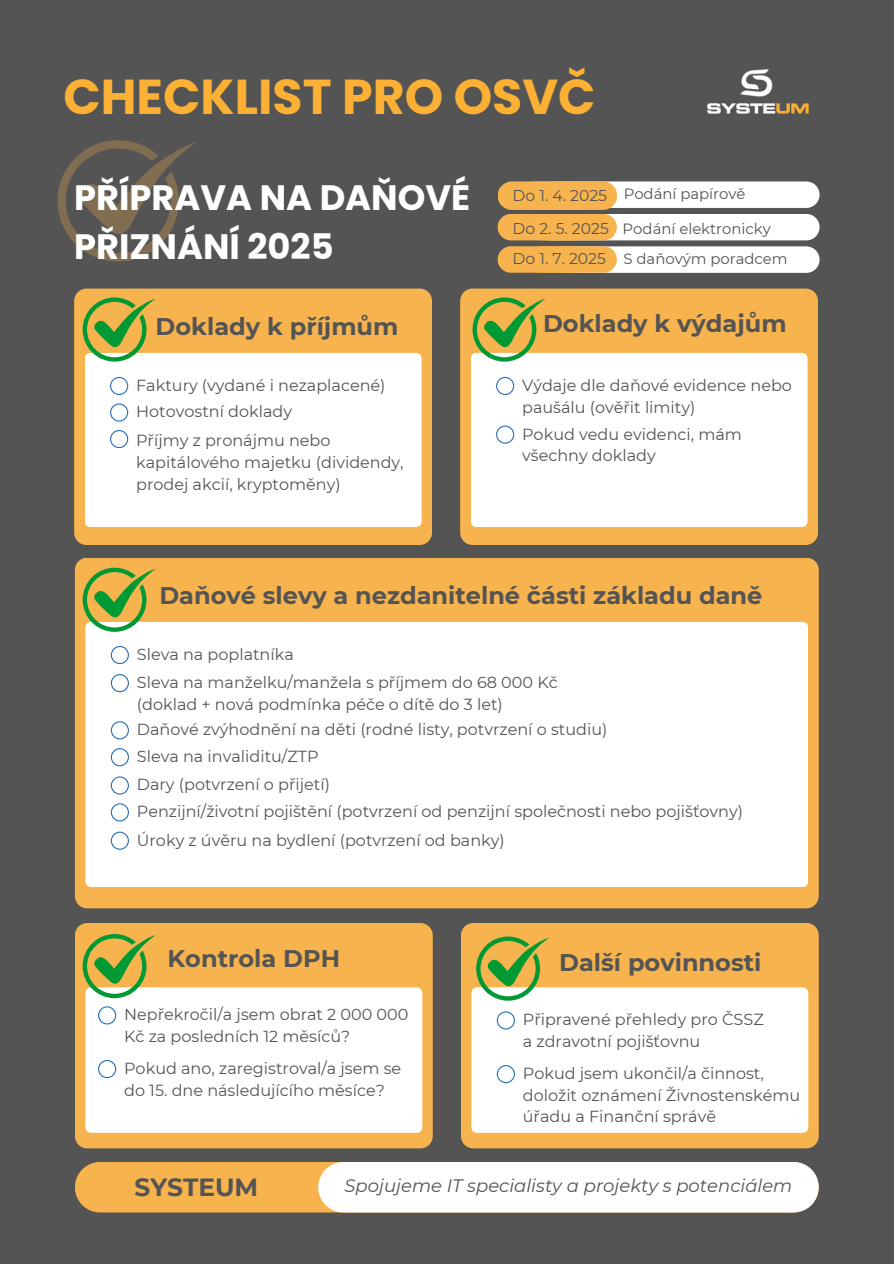
<style>
.page{position:relative;width:894px;height:1264px;background:#fff}
.page>*{position:absolute;margin:0;border:0;box-sizing:border-box;transform-origin:0 0}
.t1{font:700 49.05px "Poppins";color:#fcb034}
.t2{font:700 35.25px/48.3px "Poppins";color:#fff}
.t3{font:700 24.75px "Montserrat";color:#545454}
.t4{font:700 24px "Montserrat";color:#545454}
.t5{font:italic 18px "Montserrat";color:#545454}
.t6{font:16.05px/21.6px "Montserrat";color:#545454}
.t7{font:15.6px "Montserrat";color:#545454}
.t8{font:14.85px "Montserrat";color:#545454}
</style>
<div class="page">
<div style="left:0;top:0;width:893px;height:1263px;background:#545454"></div>
<svg style="left:75px;top:1162px;width:743px;height:50px;background:#fae3c2"></svg>
<div style="left:542px;top:181px;width:277px;height:27px;background:#fff;border-radius:13px"></div>
<div style="left:537px;top:214px;width:282px;height:26px;background:#fff;border-radius:13px"></div>
<div style="left:549px;top:246px;width:270px;height:27px;background:#fff;border-radius:13px"></div>
<div style="left:497px;top:181px;width:96px;height:29px;background:#f7b34e;border-radius:14px"></div>
<div style="left:497px;top:214px;width:89px;height:26px;background:#f7b34e;border-radius:13px"></div>
<div style="left:497px;top:246px;width:89px;height:27px;background:#f7b34e;border-radius:13px"></div>
<div style="left:74px;top:288px;width:358px;height:257px;background:#f7b34e"></div>
<div style="left:85px;top:353px;width:336px;height:174px;background:#fff"></div>
<svg style="left:110px;top:377px;width:18px;height:18px"></svg>
<svg style="left:110px;top:403px;width:18px;height:18px"></svg>
<svg style="left:110px;top:430px;width:18px;height:18px"></svg>
<div style="left:460px;top:288px;width:357px;height:257px;background:#f7b34e"></div>
<div style="left:470px;top:353px;width:337px;height:174px;background:#fff"></div>
<svg style="left:496px;top:377px;width:18px;height:18px"></svg>
<svg style="left:496px;top:425px;width:18px;height:18px"></svg>
<div style="left:75px;top:558px;width:743px;height:350px;background:#f7b34e"></div>
<div style="left:85px;top:622px;width:722px;height:265px;background:#fff"></div>
<svg style="left:111px;top:646px;width:18px;height:18px"></svg>
<svg style="left:111px;top:674px;width:18px;height:18px"></svg>
<svg style="left:111px;top:721px;width:18px;height:18px"></svg>
<svg style="left:111px;top:748px;width:18px;height:18px"></svg>
<div style="left:75px;top:923px;width:357px;height:225px;background:#f7b34e"></div>
<div style="left:85px;top:987px;width:337px;height:145px;background:#fff"></div>
<svg style="left:98px;top:1006px;width:18px;height:18px"></svg>
<svg style="left:98px;top:1059px;width:18px;height:18px"></svg>
<div style="left:461px;top:923px;width:357px;height:225px;background:#f7b34e"></div>
<div style="left:471px;top:987px;width:337px;height:145px;background:#fff"></div>
<svg style="left:496px;top:1011px;width:18px;height:18px"></svg>
<svg style="left:496px;top:1065px;width:18px;height:18px"></svg>
<div style="left:521px;top:181px;width:96px;height:29px;background:#f7b34e;border-radius:14px"></div>
<div style="left:527px;top:214px;width:89px;height:26px;background:#f7b34e;border-radius:13px"></div>
<div style="left:527px;top:246px;width:89px;height:27px;background:#f7b34e;border-radius:13px"></div>
<svg style="left:111px;top:776px;width:18px;height:18px"></svg>
<svg style="left:111px;top:803px;width:18px;height:18px"></svg>
<svg style="left:111px;top:831px;width:18px;height:18px"></svg>
<img style="left:707px;top:69px;width:102px;height:45px">
<svg style="left:57px;top:140px;width:139px;height:121px"></svg>
<svg style="left:83px;top:297px;width:73px;height:64px;background:#aab154"></svg>
<svg style="left:472px;top:297px;width:73px;height:64px;background:#aab155"></svg>
<svg style="left:83px;top:567px;width:73px;height:65px;background:#abb358"></svg>
<svg style="left:83px;top:934px;width:73px;height:64px;background:#aab35a"></svg>
<svg style="left:476px;top:936px;width:73px;height:64px;background:#aab65f"></svg>
<p class="t1" style="left:63px;top:62px;width:533px">CHECKLIST PRO OSVČ</p>
<p class="t2" style="left:74px;top:174px;width:397px">PŘÍPRAVA NA DAŇOVÉ<br>PŘIZNÁNÍ 2025</p>
<h1 class="t7" style="left:512px;top:186px;width:96px">Do 1. 4. 2025</h1>
<h2 class="t7" style="left:512px;top:219px;width:98px">Do 2. 5. 2025</h2>
<p class="t7" style="left:512px;top:249px;width:95px">Do 1. 7. 2025</p>
<p class="t8" style="left:623px;top:185px;width:123px">Podání papírově</p>
<p class="t8" style="left:622px;top:219px;width:150px">Podání elektronicky</p>
<h4 class="t8" style="left:623px;top:250px;width:166px">S daňovým poradcem</h4>
<p class="t4" style="left:155px;top:311px;width:244px">Doklady k příjmům</p>
<p class="t6" style="left:136px;top:374px;width:251px">Faktury (vydané i nezaplacené)</p>
<p class="t6" style="left:136px;top:401px;width:157px">Hotovostní doklady</p>
<p class="t6" style="left:136px;top:430px;width:196px">Příjmy z pronájmu nebo</p>
<p class="t6" style="left:136px;top:451px;width:269px">kapitálového majetku (dividendy, prodej akcií, kryptoměny)</p>
<p class="t4" style="left:543px;top:309px;width:245px">Doklady k výdajům</p>
<p class="t6" style="left:522px;top:374px;width:271px">Výdaje dle daňové evidence nebo paušálu (ověřit limity)</p>
<p class="t6" style="left:522px;top:423px;width:221px">Pokud vedu evidenci, mám všechny doklady</p>
<p class="t4" style="left:159px;top:580px;width:604px">Daňové slevy a nezdanitelné části základu daně</p>
<p class="t6" style="left:137px;top:643px;width:158px">Sleva na poplatníka</p>
<h4 class="t6" style="left:137px;top:671px;width:422px">Sleva na manželku/manžela s příjmem do 68 000 Kč</h4>
<h4 class="t6" style="left:137px;top:693px;width:367px">(doklad + nová podmínka péče o dítě do 3 let)</h4>
<p class="t6" style="left:137px;top:718px;width:472px">Daňové zvýhodnění na děti (rodné listy, potvrzení o studiu)</p>
<p class="t6" style="left:137px;top:745px;width:183px">Sleva na invaliditu/ZTP</p>
<p class="t6" style="left:137px;top:774px;width:194px">Dary (potvrzení o přijetí)</p>
<h4 class="t6" style="left:137px;top:800px;width:607px">Penzijní/životní pojištění (potvrzení od penzijní společnosti nebo pojišťovny)</h4>
<p class="t6" style="left:137px;top:829px;width:369px">Úroky z úvěru na bydlení (potvrzení od banky)</p>
<p class="t4" style="left:167px;top:943px;width:174px">Kontrola DPH</p>
<p class="t6" style="left:124px;top:1003px;width:286px">Nepřekročil/a jsem obrat 2 000 000<br>Kč za posledních 12 měsíců?</p>
<p class="t6" style="left:124px;top:1057px;width:278px">Pokud ano, zaregistroval/a jsem se do 15. dne následujícího měsíce?</p>
<p class="t4" style="left:559px;top:947px;width:204px">Další povinnosti</p>
<p class="t6" style="left:522px;top:1008px;width:242px">Připravené přehledy pro ČSSZ</p>
<p class="t6" style="left:522px;top:1030px;width:179px">a zdravotní pojišťovnu</p>
<p class="t6" style="left:522px;top:1062px;width:279px">Pokud jsem ukončil/a činnost, doložit oznámení Živnostenskému úřadu a Finanční správě</p>
<p class="t3" style="left:135px;top:1171px;width:125px">SYSTEUM</p>
<p class="t5" style="left:344px;top:1174px;width:449px">Spojujeme IT specialisty a projekty s potenciálem</p>
</div>
